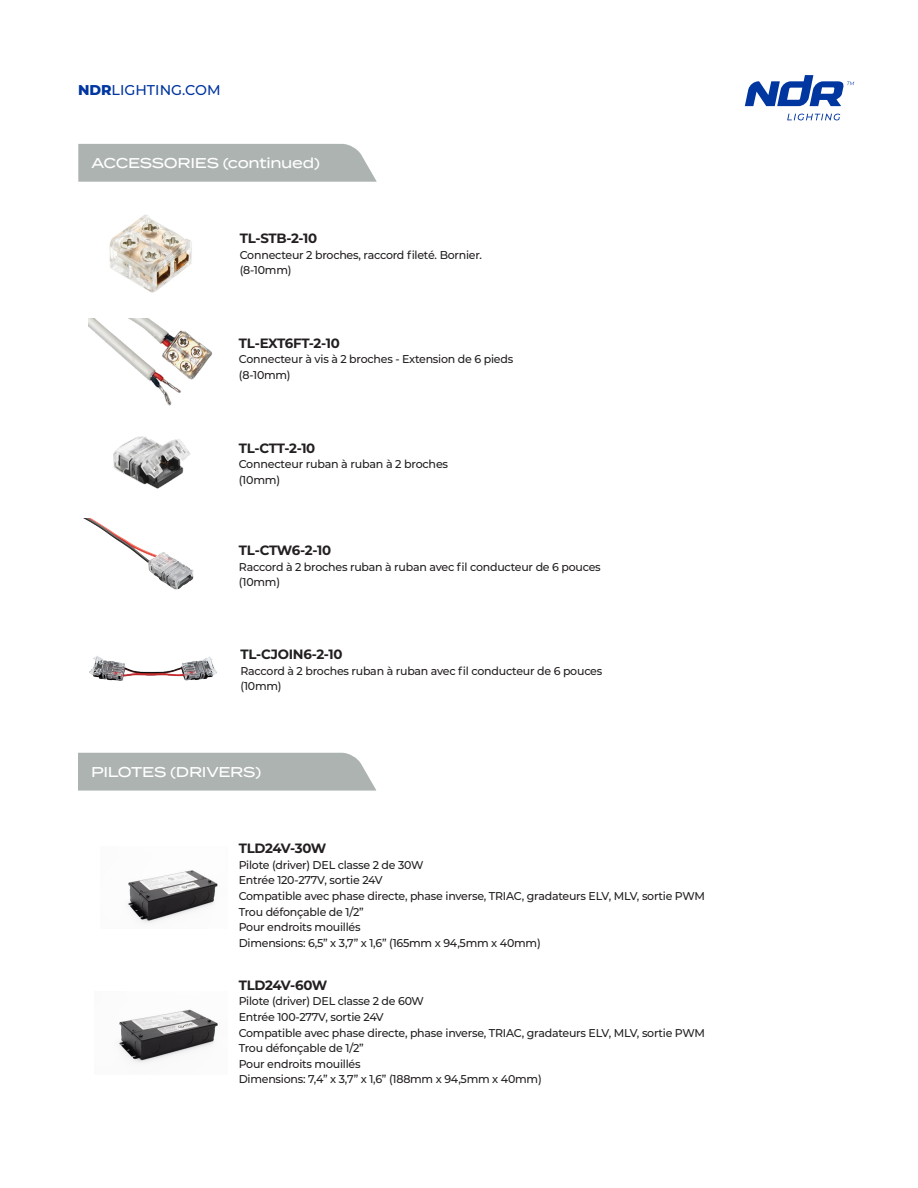
<style>
.page{position:relative;width:918px;height:1188px;background:#fff}
.page>*{position:absolute;margin:0;border:0;box-sizing:border-box;transform-origin:0 0}
.t1{font:500 14.25px "Termina";letter-spacing:-.02em;color:#fff}
.t2{font:500 14.25px "Montserrat";color:#0036a0}
.t3{font:700 13.5px "Montserrat";letter-spacing:-.02em;color:#231f20}
.t4{font:500 11.4px "Montserrat";letter-spacing:-.02em;color:#231f20}
.s1{font-weight:800}
</style>
<div class="page">
<div style="left:78px;top:753px;width:298px;height:38px;background:#acb3b1"></div>
<img style="left:128px;top:870px;width:90px;height:53px">
<img style="left:118px;top:1009px;width:100px;height:54px">
<svg style="left:787px;top:114px;width:53px;height:6px"></svg>
<svg style="left:745px;top:75px;width:109px;height:31px"></svg>
<svg style="left:78px;top:144px;width:299px;height:38px;background:#b0b6b4"></svg>
<img style="left:89px;top:656px;width:128px;height:25px">
<img style="left:113px;top:436px;width:78px;height:53px">
<img style="left:83px;top:518px;width:111px;height:72px">
<img style="left:109px;top:214px;width:83px;height:79px">
<img style="left:88px;top:319px;width:125px;height:87px">
<p class="t2" style="left:78px;top:80px;width:144px"><span class="s1">NDR</span>LIGHTING.COM</p>
<p class="t1" style="left:91px;top:152px;width:230px">ACCESSORIES (continued)</p>
<p class="t3" style="left:240px;top:228px;width:79px">TL-STB-2-10</p>
<p class="t4" style="left:240px;top:247px;width:244px">Connecteur 2 broches, raccord fileté. Bornier.</p>
<p class="t4" style="left:240px;top:262px;width:53px">(8-10mm)</p>
<p class="t3" style="left:239px;top:333px;width:102px">TL-EXT6FT-2-10</p>
<p class="t4" style="left:239px;top:351px;width:276px">Connecteur à vis à 2 broches - Extension de 6 pieds</p>
<p class="t4" style="left:239px;top:367px;width:53px">(8-10mm)</p>
<p class="t3" style="left:239px;top:438px;width:78px">TL-CTT-2-10</p>
<p class="t4" style="left:239px;top:456px;width:211px">Connecteur ruban à ruban à 2 broches</p>
<p class="t4" style="left:239px;top:472px;width:43px">(10mm)</p>
<p class="t3" style="left:239px;top:541px;width:94px">TL-CTW6-2-10</p>
<p class="t4" style="left:239px;top:559px;width:363px">Raccord à 2 broches ruban à ruban avec fil conducteur de 6 pouces</p>
<p class="t4" style="left:239px;top:574px;width:43px">(10mm)</p>
<p class="t3" style="left:240px;top:644px;width:104px">TL-CJOIN6-2-10</p>
<p class="t4" style="left:240px;top:663px;width:363px">Raccord à 2 broches ruban à ruban avec fil conducteur de 6 pouces</p>
<p class="t4" style="left:240px;top:678px;width:43px">(10mm)</p>
<p class="t1" style="left:91px;top:761px;width:172px">PILOTES (DRIVERS)</p>
<p class="t3" style="left:239px;top:839px;width:89px">TLD24V-30W</p>
<p class="t4" style="left:239px;top:857px;width:186px">Pilote (driver) DEL classe 2 de 30W</p>
<p class="t4" style="left:239px;top:872px;width:146px">Entrée 120-277V, sortie 24V</p>
<p class="t4" style="left:239px;top:888px;width:468px">Compatible avec phase directe, phase inverse, TRIAC, gradateurs ELV, MLV, sortie PWM</p>
<p class="t4" style="left:239px;top:904px;width:127px">Trou défonçable de 1/2”</p>
<p class="t4" style="left:239px;top:919px;width:123px">Pour endroits mouillés</p>
<p class="t4" style="left:239px;top:935px;width:304px">Dimensions: 6,5” x 3,7” x 1,6” (165mm x 94,5mm x 40mm)</p>
<p class="t3" style="left:239px;top:975px;width:90px">TLD24V-60W</p>
<p class="t4" style="left:239px;top:993px;width:187px">Pilote (driver) DEL classe 2 de 60W</p>
<p class="t4" style="left:239px;top:1009px;width:147px">Entrée 100-277V, sortie 24V</p>
<p class="t4" style="left:239px;top:1025px;width:468px">Compatible avec phase directe, phase inverse, TRIAC, gradateurs ELV, MLV, sortie PWM</p>
<p class="t4" style="left:239px;top:1040px;width:127px">Trou défonçable de 1/2”</p>
<p class="t4" style="left:239px;top:1056px;width:123px">Pour endroits mouillés</p>
<p class="t4" style="left:239px;top:1071px;width:305px">Dimensions: 7,4” x 3,7” x 1,6” (188mm x 94,5mm x 40mm)</p>
</div>
